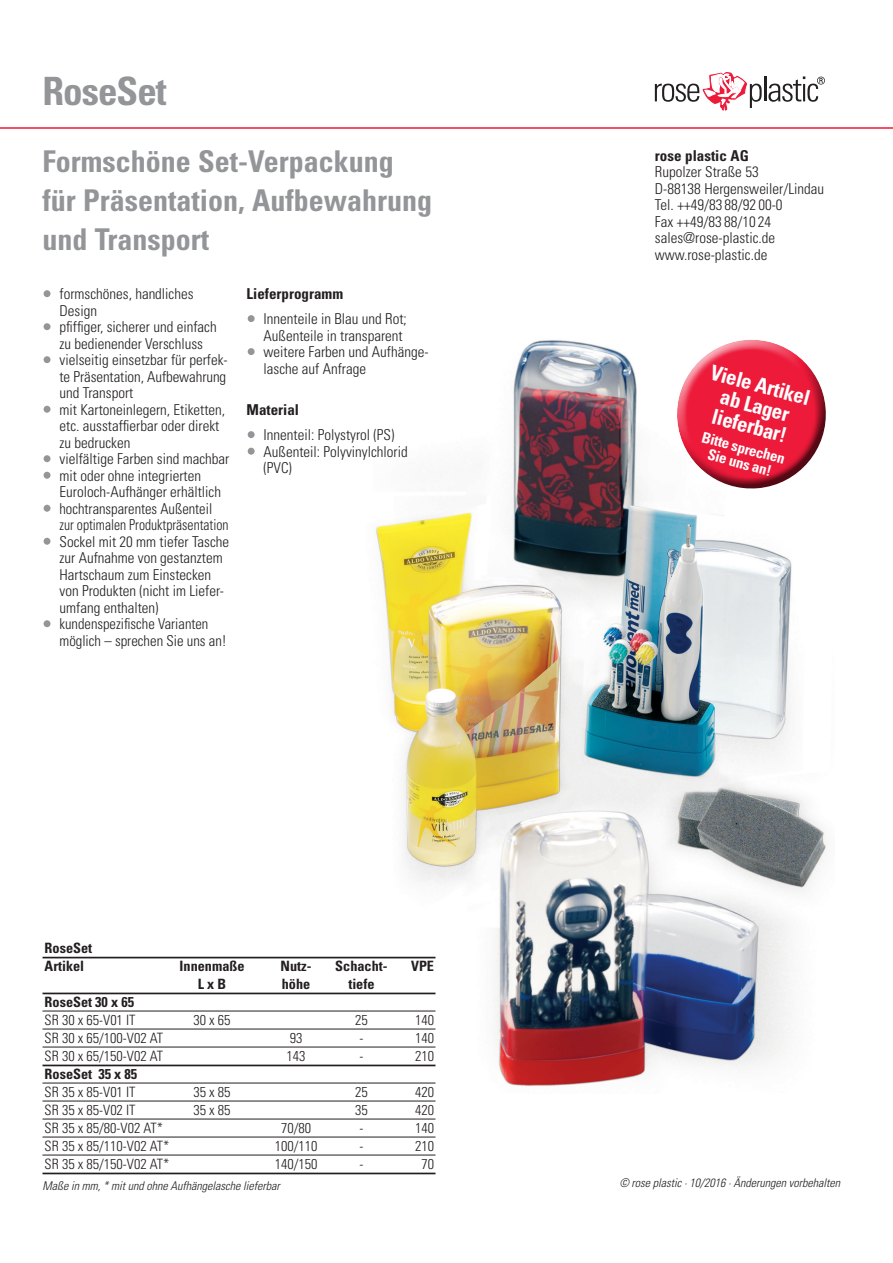
<style>
.page{position:relative;width:893px;height:1263px;background:#fff}
.page>*{position:absolute;margin:0;border:0;box-sizing:border-box;transform-origin:0 0}
.Headline{font:700 condensed 39px "Univers";letter-spacing:-.025em;color:#939598}
.t1{font:700 condensed 30px/39px "Univers";color:#939598}
.t2{font:700 condensed 21px/21px "Univers";color:#fff}
.Aufzählung{font:300 condensed 15px/16.5px "Univers";color:#231f20}
.Aufzählung-2{font:700 condensed 15px "Univers";color:#231f20}
.t3{font:700 condensed 15px/15px "Univers";color:#fff;text-align:center}
.Tabellenende{font:300 condensed 14.25px "Univers";color:#231f20}
.Tabelle{font:300 condensed 14.25px "Univers";color:#231f20}
.Tabelle_Head{font:700 condensed 14.25px "Univers";color:#231f20}
.Tabellenende-2{font:700 condensed 14.25px "Univers";color:#231f20}
.Aufzählung-3{font:italic 300 condensed 12px "Univers";color:#231f20}
.copyright{font:italic 300 condensed 12px "Univers";color:#231f20}
.s1{color:#939598}
.s2{font-weight:700}
</style>
<div class="page">
<img style="left:342px;top:340px;width:485px;height:746px">
<hr style="left:0;top:127px;width:893px;height:2px;background:#ed1a3a">
<div style="left:44px;top:290px;width:7px;height:7px;border:2px solid #939598;border-radius:50%"></div>
<div style="left:44px;top:323px;width:7px;height:7px;border:2px solid #939598;border-radius:50%"></div>
<div style="left:44px;top:356px;width:7px;height:7px;border:2px solid #939598;border-radius:50%"></div>
<div style="left:44px;top:406px;width:7px;height:7px;border:2px solid #939598;border-radius:50%"></div>
<div style="left:44px;top:455px;width:7px;height:7px;border:2px solid #939598;border-radius:50%"></div>
<div style="left:44px;top:472px;width:7px;height:7px;border:2px solid #939598;border-radius:50%"></div>
<div style="left:44px;top:505px;width:7px;height:7px;border:2px solid #939598;border-radius:50%"></div>
<div style="left:44px;top:538px;width:7px;height:7px;border:2px solid #939598;border-radius:50%"></div>
<div style="left:44px;top:620px;width:7px;height:7px;border:2px solid #939598;border-radius:50%"></div>
<div style="left:248px;top:315px;width:7px;height:7px;border:2px solid #939598;border-radius:50%"></div>
<div style="left:248px;top:348px;width:7px;height:7px;border:2px solid #939598;border-radius:50%"></div>
<div style="left:248px;top:431px;width:7px;height:7px;border:2px solid #939598;border-radius:50%"></div>
<div style="left:248px;top:448px;width:7px;height:7px;border:2px solid #939598;border-radius:50%"></div>
<svg style="left:655px;top:72px;width:107px;height:38px"></svg>
<hr style="left:764px;top:76px;width:2px;height:25px;background:#231f20">
<svg style="left:768px;top:76px;width:57px;height:26px"></svg>
<hr style="left:43px;top:957px;width:392px;height:1px;background:#231f20">
<hr style="left:43px;top:992px;width:392px;height:2px;background:#231f20">
<hr style="left:43px;top:1010px;width:392px;height:1px;background:#231f20">
<hr style="left:43px;top:1028px;width:392px;height:1px;background:#231f20">
<hr style="left:43px;top:1046px;width:392px;height:1px;background:#231f20">
<hr style="left:43px;top:1064px;width:392px;height:2px;background:#231f20">
<hr style="left:43px;top:1082px;width:392px;height:1px;background:#231f20">
<hr style="left:43px;top:1100px;width:392px;height:1px;background:#231f20">
<hr style="left:43px;top:1118px;width:392px;height:1px;background:#231f20">
<hr style="left:43px;top:1136px;width:392px;height:1px;background:#231f20">
<hr style="left:43px;top:1154px;width:392px;height:1px;background:#231f20">
<hr style="left:43px;top:1172px;width:392px;height:2px;background:#231f20">
<svg style="left:669px;top:340px;width:158px;height:155px"></svg>
<p class="Headline" style="left:43px;top:67px;width:126px">RoseSet</p>
<p class="t1" style="left:43px;top:141px;width:391px">Formschöne Set-Verpackung für Präsentation, Aufbewahrung und Transport</p>
<p class="Aufzählung" style="left:60px;top:285px;width:136px;text-indent:-17px"><span class="s1">•</span> formschönes, handliches<br>Design</p>
<p class="Aufzählung" style="left:43px;top:318px;width:176px;text-align:center"><span class="s1">•</span> pfiffiger, sicherer und einfach zu bedienender Verschluss</p>
<p class="Aufzählung" style="left:60px;top:351px;width:170px;text-align:justify;text-indent:-17px"><span class="s1">•</span> vielseitig einsetzbar für perfek&shy;te Präsentation, Aufbewahrung und Transport</p>
<p class="Aufzählung" style="left:60px;top:401px;width:167px;text-indent:-17px"><span class="s1">•</span> mit Kartoneinlegern, Etiketten, etc. ausstaffierbar oder direkt zu bedrucken</p>
<p class="Aufzählung" style="left:43px;top:450px;width:188px"><span class="s1">•</span> vielfältige Farben sind machbar</p>
<p class="Aufzählung" style="left:60px;top:467px;width:163px;text-indent:-17px"><span class="s1">•</span> mit oder ohne integrierten<br>Euroloch-Aufhänger erhältlich</p>
<p class="Aufzählung" style="left:60px;top:500px;width:171px;text-indent:-17px"><span class="s1">•</span> hochtransparentes Außenteil zur optimalen Produktpräsentation</p>
<p class="Aufzählung" style="left:60px;top:533px;width:171px;text-indent:-17px"><span class="s1">•</span> Sockel mit 20 mm tiefer Tasche zur Aufnahme von gestanztem<br>Hartschaum zum Einstecken von Produkten (nicht im Liefer&shy;umfang enthalten)</p>
<p class="Aufzählung" style="left:60px;top:615px;width:169px;text-indent:-17px"><span class="s1">•</span> kundenspezifische Varianten möglich – sprechen Sie uns an!</p>
<p class="Aufzählung-2" style="left:247px;top:284px;width:98px">Lieferprogramm</p>
<p class="Aufzählung" style="left:247px;top:310px;width:162px;text-align:right"><span class="s1">•</span> Innenteile in Blau und Rot;<br>Außenteile in transparent</p>
<p class="Aufzählung" style="left:264px;top:343px;width:166px;text-indent:-17px"><span class="s1">•</span> weitere Farben und Aufhänge&shy;lasche auf Anfrage</p>
<p class="Aufzählung-2" style="left:247px;top:400px;width:54px">Material</p>
<p class="Aufzählung" style="left:247px;top:426px;width:149px"><span class="s1">•</span> Innenteil: Polystyrol (PS)</p>
<p class="Aufzählung" style="left:264px;top:443px;width:146px;text-indent:-17px"><span class="s1">•</span> Außenteil: Polyvinylchlorid (PVC)</p>
<p class="Tabelle_Head" style="left:45px;top:939px;width:49px">RoseSet</p>
<p class="Tabelle_Head" style="left:45px;top:957px;width:41px">Artikel</p>
<p class="Tabelle_Head" style="left:180px;top:957px;width:66px">Innenmaße</p>
<p class="Tabelle_Head" style="left:281px;top:957px;width:32px">Nutz-</p>
<p class="Tabelle_Head" style="left:335px;top:957px;width:54px">Schacht-</p>
<p class="Tabelle_Head" style="left:411px;top:957px;width:24px">VPE</p>
<p class="Tabelle_Head" style="left:198px;top:975px;width:30px">L x B</p>
<p class="Tabelle_Head" style="left:282px;top:975px;width:30px">höhe</p>
<p class="Tabelle_Head" style="left:348px;top:975px;width:28px">tiefe</p>
<p class="Tabellenende-2" style="left:45px;top:993px;width:91px">RoseSet 30 x 65</p>
<p class="Tabellenende" style="left:45px;top:1011px;width:92px">SR 30 x 65-V01 IT</p>
<p class="Tabellenende" style="left:193px;top:1011px;width:39px">30 x 65</p>
<p class="Tabellenende" style="left:355px;top:1011px;width:14px">25</p>
<p class="Tabellenende" style="left:415px;top:1011px;width:20px">140</p>
<p class="Tabellenende" style="left:45px;top:1029px;width:120px">SR 30 x 65/100-V02 AT</p>
<p class="Tabellenende" style="left:290px;top:1029px;width:14px">93</p>
<p class="Tabellenende" style="left:359px;top:1029px;width:5px">-</p>
<p class="Tabellenende" style="left:415px;top:1029px;width:20px">140</p>
<p class="Tabellenende" style="left:45px;top:1047px;width:120px">SR 30 x 65/150-V02 AT</p>
<p class="Tabellenende" style="left:287px;top:1047px;width:20px">143</p>
<p class="Tabellenende" style="left:359px;top:1047px;width:5px">-</p>
<p class="Tabellenende" style="left:415px;top:1047px;width:20px">210</p>
<p class="Tabellenende-2" style="left:45px;top:1065px;width:94px">RoseSet 35 x 85</p>
<p class="Tabellenende" style="left:45px;top:1083px;width:92px">SR 35 x 85-V01 IT</p>
<p class="Tabellenende" style="left:193px;top:1083px;width:39px">35 x 85</p>
<p class="Tabellenende" style="left:355px;top:1083px;width:14px">25</p>
<p class="Tabellenende" style="left:415px;top:1083px;width:20px">420</p>
<p class="Tabellenende" style="left:45px;top:1101px;width:92px">SR 35 x 85-V02 IT</p>
<p class="Tabellenende" style="left:193px;top:1101px;width:39px">35 x 85</p>
<p class="Tabellenende" style="left:355px;top:1101px;width:14px">35</p>
<p class="Tabellenende" style="left:415px;top:1101px;width:20px">420</p>
<p class="Tabelle" style="left:45px;top:1119px;width:120px">SR 35 x 85/80-V02 AT*</p>
<p class="Tabelle" style="left:281px;top:1119px;width:32px">70/80</p>
<p class="Tabelle" style="left:359px;top:1119px;width:5px">-</p>
<p class="Tabelle" style="left:415px;top:1119px;width:20px">140</p>
<p class="Tabelle" style="left:45px;top:1137px;width:126px">SR 35 x 85/110-V02 AT*</p>
<p class="Tabelle" style="left:275px;top:1137px;width:44px">100/110</p>
<p class="Tabelle" style="left:359px;top:1137px;width:5px">-</p>
<p class="Tabelle" style="left:415px;top:1137px;width:20px">210</p>
<p class="Tabelle" style="left:45px;top:1155px;width:126px">SR 35 x 85/150-V02 AT*</p>
<p class="Tabelle" style="left:275px;top:1155px;width:44px">140/150</p>
<p class="Tabelle" style="left:359px;top:1155px;width:5px">-</p>
<p class="Tabelle" style="left:421px;top:1155px;width:14px">70</p>
<p class="Aufzählung-3" style="left:43px;top:1179px;width:239px">Maße in mm, * mit und ohne Aufhängelasche lieferbar</p>
<p class="Aufzählung" style="left:655px;top:147px;width:171px"><span class="s2">rose plastic AG<br></span>Rupolzer Straße 53<br>D-88138 Hergensweiler/Lindau<br>Tel. ++49/83 88/92 00-0<br>Fax ++49/83 88/10 24 sales@rose-plastic.de www.rose-plastic.de</p>
<p class="t2" style="left:714px;top:361px;width:103px;rotate:15deg">Viele Artikel</p>
<p class="t2" style="left:721px;top:385px;width:78px;rotate:15deg">ab Lager lieferbar!</p>
<p class="t3" style="left:704px;top:429px;width:87px;rotate:15deg">Bitte sprechen<br>Sie uns an!</p>
<p class="copyright" style="left:619px;top:1175px;width:222px">© rose plastic · 10/2016 · Änderungen vorbehalten</p>
</div>
